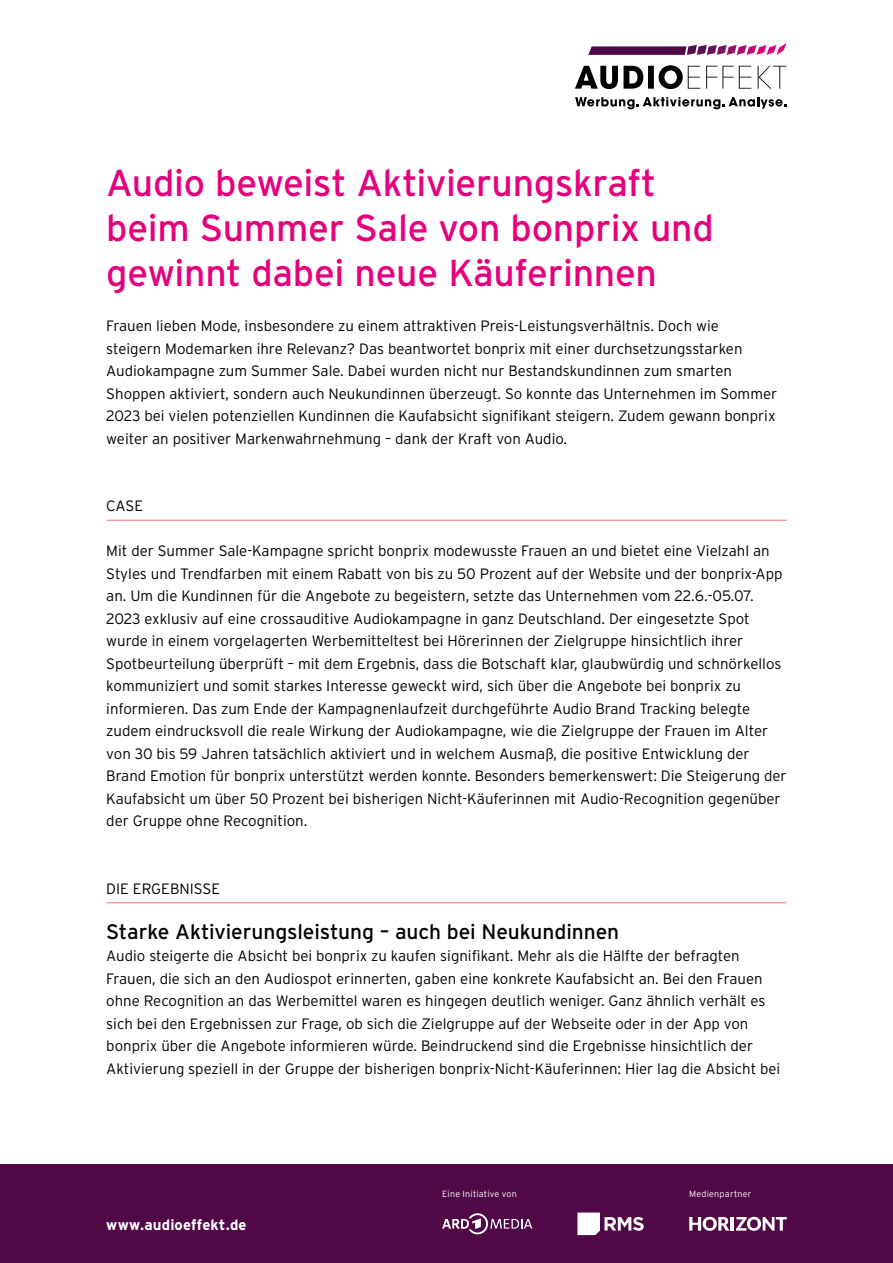
<style>
.page{position:relative;width:893px;height:1263px;background:#fff}
.page>*{position:absolute;margin:0;border:0;box-sizing:border-box;transform-origin:0 0}
.t1{font:37.5px/45px "Interstate";letter-spacing:-.01em;color:#e6007d}
.t2{font:21px "Interstate";letter-spacing:-.005em;color:#000}
.t3{font:300 15px/22.5px "Interstate";color:#000}
.t4{font:700 15px "Interstate";letter-spacing:.01em;color:#fff}
.t5{font:300 9px "Interstate";letter-spacing:.025em;color:#fff}
</style>
<div class="page">
<svg style="left:588px;top:43px;width:198px;height:12px"></svg>
<svg style="left:575px;top:65px;width:211px;height:24px"></svg>
<svg style="left:575px;top:97px;width:211px;height:12px"></svg>
<div style="left:0;top:1164px;width:893px;height:99px;background:#500847"></div>
<hr style="left:106px;top:520px;width:681px;height:1px;background:#ef787e">
<hr style="left:106px;top:902px;width:681px;height:1px;background:#ef787e">
<svg style="left:577px;top:1212px;width:67px;height:23px"></svg>
<svg style="left:442px;top:1213px;width:90px;height:21px"></svg>
<svg style="left:689px;top:1217px;width:98px;height:14px"></svg>
<h1 class="t1" style="left:106px;top:160px;width:609px">Audio beweist Aktivierungskraft beim Summer Sale von bonprix und gewinnt dabei neue Käuferinnen</h1>
<p class="t3" style="left:106px;top:315px;width:672px">Frauen lieben Mode, insbesondere zu einem attraktiven Preis-Leistungsverhältnis. Doch wie steigern Modemarken ihre Relevanz? Das beantwortet bonprix mit einer durchsetzungsstarken Audiokampagne zum Summer Sale. Dabei wurden nicht nur Bestandskundinnen zum smarten Shoppen aktiviert, sondern auch Neukundinnen überzeugt. So konnte das Unternehmen im Sommer 2023 bei vielen potenziellen Kundinnen die Kaufabsicht signifikant steigern. Zudem gewann bonprix weiter an positiver Markenwahrnehmung – dank der Kraft von Audio.</p>
<p class="t3" style="left:106px;top:495px;width:38px">CASE</p>
<p class="t3" style="left:106px;top:540px;width:682px">Mit der Summer Sale-Kampagne spricht bonprix modewusste Frauen an und bietet eine Vielzahl an Styles und Trendfarben mit einem Rabatt von bis zu 50 Prozent auf der Website und der bonprix-App an. Um die Kundinnen für die Angebote zu begeistern, setzte das Unternehmen vom 22.6.-05.07.<br>2023 exklusiv auf eine crossauditive Audiokampagne in ganz Deutschland. Der eingesetzte Spot wurde in einem vorgelagerten Werbemitteltest bei Hörerinnen der Zielgruppe hinsichtlich ihrer Spotbeurteilung überprüft – mit dem Ergebnis, dass die Botschaft klar, glaubwürdig und schnörkellos kommuniziert und somit starkes Interesse geweckt wird, sich über die Angebote bei bonprix zu informieren. Das zum Ende der Kampagnenlaufzeit durchgeführte Audio Brand Tracking belegte zudem eindrucksvoll die reale Wirkung der Audiokampagne, wie die Zielgruppe der Frauen im Alter von 30 bis 59 Jahren tatsächlich aktiviert und in welchem Ausmaß, die positive Entwicklung der Brand Emotion für bonprix unterstützt werden konnte. Besonders bemerkenswert: Die Steigerung der Kaufabsicht um über 50 Prozent bei bisherigen Nicht-Käuferinnen mit Audio-Recognition gegenüber der Gruppe ohne Recognition.</p>
<p class="t3" style="left:106px;top:877px;width:115px">DIE ERGEBNISSE</p>
<h2 class="t2" style="left:106px;top:920px;width:514px">Starke Aktivierungsleistung – auch bei Neukundinnen</h2>
<p class="t3" style="left:106px;top:945px;width:676px">Audio steigerte die Absicht bei bonprix zu kaufen signifikant. Mehr als die Hälfte der befragten Frauen, die sich an den Audiospot erinnerten, gaben eine konkrete Kaufabsicht an. Bei den Frauen ohne Recognition an das Werbemittel waren es hingegen deutlich weniger. Ganz ähnlich verhält es sich bei den Ergebnissen zur Frage, ob sich die Zielgruppe auf der Webseite oder in der App von bonprix über die Angebote informieren würde. Beindruckend sind die Ergebnisse hinsichtlich der Aktivierung speziell in der Gruppe der bisherigen bonprix-Nicht-Käuferinnen: Hier lag die Absicht bei</p>
<p class="t4" style="left:106px;top:1216px;width:142px">www.audioeffekt.de</p>
<p class="t5" style="left:442px;top:1189px;width:76px">Eine Initiative von</p>
<p class="t5" style="left:689px;top:1189px;width:64px">Medienpartner</p>
</div>
